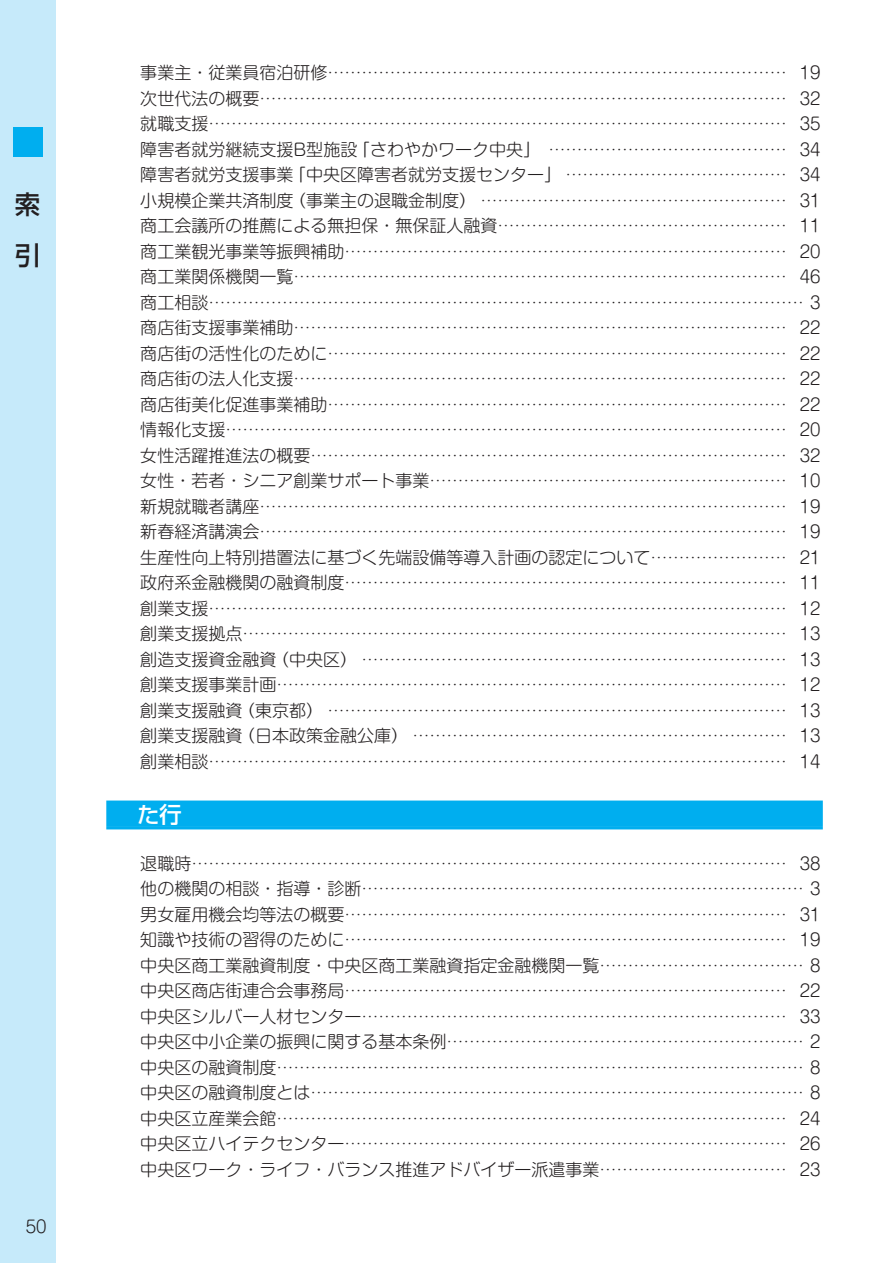
<style>
.page{position:relative;width:893px;height:1263px;background:#fff}
.page>*{position:absolute;margin:0;border:0;box-sizing:border-box;transform-origin:0 0}
.t1{font:500 25.5px/51px "Shin Go Pro";color:#231f20}
.t2{font:500 22.35px "Shin Go Pro";color:#fff}
.t3{font:300 16.95px/25.5px "Shin M Go Pro";color:#231f20;text-align:justify}
</style>
<div class="page">
<div style="left:0;top:0;width:55px;height:1263px;background:#c6eafa"></div>
<div style="left:13px;top:128px;width:30px;height:29px;background:#00aeef"></div>
<div style="left:106px;top:800px;width:717px;height:26px;background:#00aeef"></div>
<hr style="left:106px;top:826px;width:717px;height:3px;background:#00aeef">
<h1 class="t1" style="left:15px;top:176px;width:26px">索引</h1>
<p class="t3" style="left:26px;top:1212px;width:22px">50</p>
<p class="t3" style="left:140px;top:58px;width:682px">事業主・従業員宿泊研修……………………………………………………………………… 19次世代法の概要………………………………………………………………………………… 32就職支援………………………………………………………………………………………… 35障害者就労継続支援B型施設「さわやかワーク中央」 …………………………………… 34障害者就労支援事業「中央区障害者就労支援センター」 ………………………………… 34小規模企業共済制度（事業主の退職金制度） ……………………………………………… 31商工会議所の推薦による無担保・無保証人融資…………………………………………… 11商工業観光事業等振興補助…………………………………………………………………… 20商工業関係機関一覧…………………………………………………………………………… 46商工相談…………………………………………………………………………………………… 3商店街支援事業補助…………………………………………………………………………… 22商店街の活性化のために……………………………………………………………………… 22商店街の法人化支援…………………………………………………………………………… 22商店街美化促進事業補助……………………………………………………………………… 22情報化支援……………………………………………………………………………………… 20女性活躍推進法の概要………………………………………………………………………… 32女性・若者・シニア創業サポート事業……………………………………………………… 10新規就職者講座………………………………………………………………………………… 19新春経済講演会………………………………………………………………………………… 19生産性向上特別措置法に基づく先端設備等導入計画の認定について…………………… 21政府系金融機関の融資制度…………………………………………………………………… 11創業支援………………………………………………………………………………………… 12創業支援拠点…………………………………………………………………………………… 13創造支援資金融資（中央区） ………………………………………………………………… 13創業支援事業計画……………………………………………………………………………… 12創業支援融資（東京都） ……………………………………………………………………… 13創業支援融資（日本政策金融公庫） ………………………………………………………… 13創業相談………………………………………………………………………………………… 14</p>
<h2 class="t2" style="left:115px;top:796px;width:68px">　た行</h2>
<p class="t3" style="left:140px;top:848px;width:682px">退職時…………………………………………………………………………………………… 38他の機関の相談・指導・診断…………………………………………………………………… 3男女雇用機会均等法の概要…………………………………………………………………… 31知識や技術の習得のために…………………………………………………………………… 19中央区商工業融資制度・中央区商工業融資指定金融機関一覧……………………………… 8中央区商店街連合会事務局…………………………………………………………………… 22中央区シルバー人材センター………………………………………………………………… 33中央区中小企業の振興に関する基本条例……………………………………………………… 2中央区の融資制度………………………………………………………………………………… 8中央区の融資制度とは…………………………………………………………………………… 8中央区立産業会館……………………………………………………………………………… 24中央区立ハイテクセンター…………………………………………………………………… 26中央区ワーク・ライフ・バランス推進アドバイザー派遣事業…………………………… 23</p>
</div>
